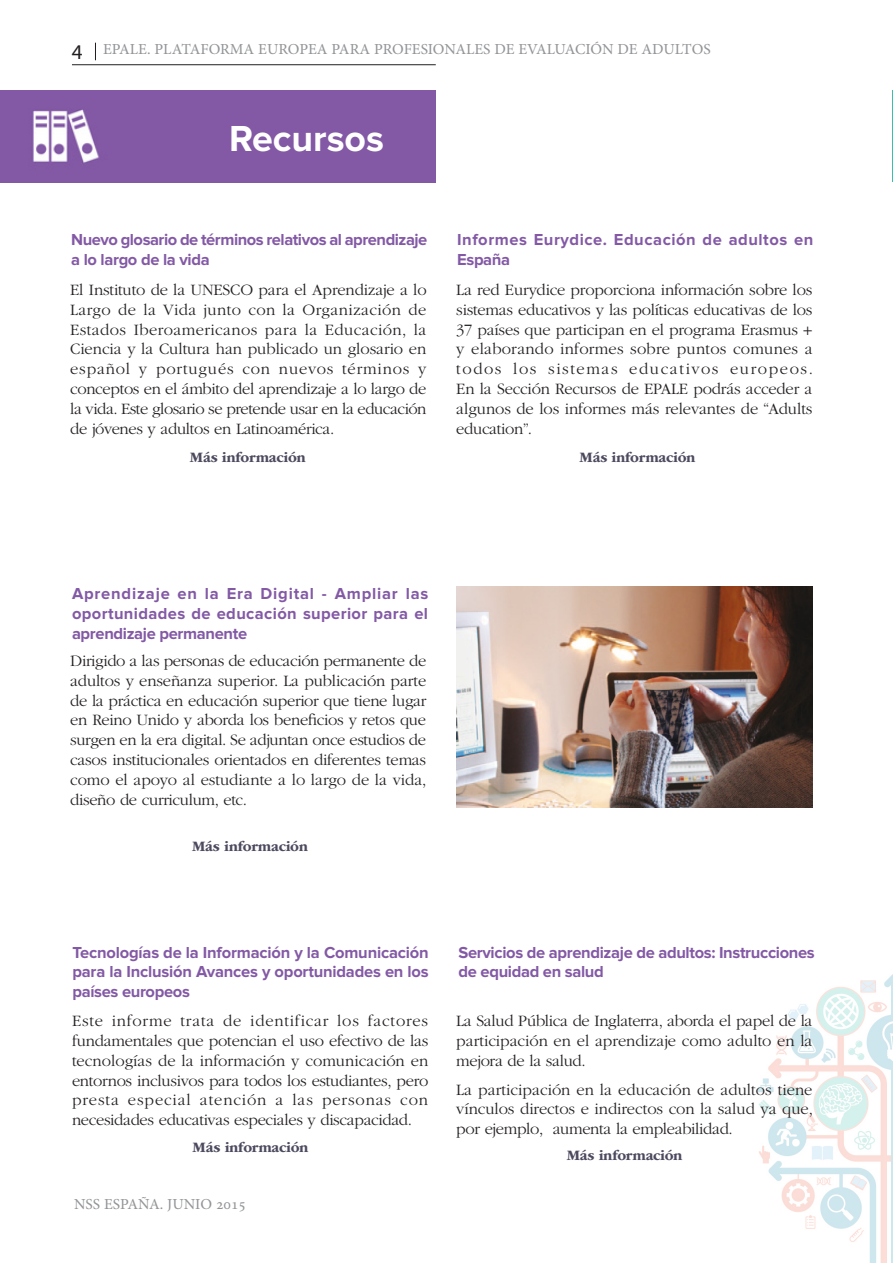
<style>
.page{position:relative;width:893px;height:1263px;background:#fff}
.page>*{position:absolute;margin:0;border:0;box-sizing:border-box;transform-origin:0 0}
.Titulo{font:700 37.5px "Proxima Nova";color:#fff}
.t1{font:21px "Myriad Pro";color:#231f20}
.EPALE___Texto_normal{font:300 16.5px/19.8px "ITC Garamond Std";letter-spacing:-.02em;color:#231f20;text-align:justify}
.Encabezado_Recursos{font:700 16.5px/19.8px "Proxima Nova";letter-spacing:-.02em;color:#8359a5}
.Encabezado_Recursos-2{font:700 16.5px/19.8px "Proxima Nova";letter-spacing:.035em;color:#8359a5}
.SM___Rubrica_del_tit{font:15px "Adobe Hebrew";color:#939598}
.EPALE___hipervinculo{font:700 15px "ITC Garamond Std";letter-spacing:-.02em;color:#4c4a5e}
</style>
<div class="page">
<svg style="left:95px;top:43px;width:1px;height:17px"></svg>
<hr style="left:72px;top:64px;width:364px;height:1px;background:#231f20">
<div style="left:0;top:90px;width:436px;height:92px;background:#8359a5"></div>
<img style="left:33px;top:109px;width:66px;height:54px">
<img style="left:758px;top:975px;width:135px;height:288px">
<img style="left:456px;top:586px;width:357px;height:221px">
<p class="t1" style="left:72px;top:39px;width:12px">4</p>
<p class="SM___Rubrica_del_tit" style="left:103px;top:40px;width:609px">EPALE. PLATAFORMA EUROPEA PARA PROFESIONALES DE EVALUACIÓN DE ADULTOS</p>
<p class="Titulo" style="left:229px;top:121px;width:156px">Recursos</p>
<p class="Encabezado_Recursos" style="left:71px;top:231px;width:358px">Nuevo glosario de términos relativos al aprendizaje a lo largo de la vida</p>
<p class="Encabezado_Recursos-2" style="left:457px;top:231px;width:358px">Informes Eurydice. Educación de adultos en<br>España</p>
<p class="EPALE___Texto_normal" style="left:70px;top:280px;width:358px">El Instituto de la UNESCO para el Aprendizaje a lo Largo de la Vida junto con la Organización de Estados Iberoamericanos para la Educación, la Ciencia y la Cultura han publicado un glosario en español y portugués con nuevos términos y conceptos en el ámbito del aprendizaje a lo largo de la vida. Este glosario se pretende usar en la educación de jóvenes y adultos en Latinoamérica.</p>
<p class="EPALE___Texto_normal" style="left:456px;top:280px;width:358px">La red Eurydice proporciona información sobre los sistemas educativos y las políticas educativas de los 37 países que participan en el programa Erasmus + y elaborando informes sobre puntos comunes a todos los sistemas educativos europeos.<br>En la Sección Recursos de EPALE podrás acceder a algunos de los informes más relevantes de “Adults education”.</p>
<p class="EPALE___hipervinculo" style="left:190px;top:449px;width:117px">Más información</p>
<p class="EPALE___hipervinculo" style="left:580px;top:449px;width:117px">Más información</p>
<p class="Encabezado_Recursos" style="left:72px;top:585px;width:358px;text-align:justify">Aprendizaje en la Era Digital - Ampliar las oportunidades de educación superior para el aprendizaje permanente</p>
<p class="EPALE___Texto_normal" style="left:70px;top:651px;width:358px">Dirigido a las personas de educación permanente de adultos y enseñanza superior. La publicación parte de la práctica en educación superior que tiene lugar en Reino Unido y aborda los beneficios y retos que surgen en la era digital. Se adjuntan once estudios de casos institucionales orientados en diferentes temas como el apoyo al estudiante a lo largo de la vida, diseño de curriculum, etc.</p>
<p class="EPALE___hipervinculo" style="left:192px;top:837px;width:117px">Más información</p>
<p class="Encabezado_Recursos" style="left:72px;top:943px;width:358px;text-align:justify">Tecnologías de la Información y la Comunicación para la Inclusión Avances y oportunidades en los países europeos</p>
<p class="EPALE___Texto_normal" style="left:72px;top:1011px;width:358px">Este informe trata de identificar los factores fundamentales que potencian el uso efectivo de las tecnologías de la información y comunicación en entornos inclusivos para todos los estudiantes, pero presta especial atención a las personas con necesidades educativas especiales y discapacidad.</p>
<p class="EPALE___hipervinculo" style="left:193px;top:1139px;width:117px">Más información</p>
<p class="SM___Rubrica_del_tit" style="left:74px;top:1195px;width:174px">NSS ESPAÑA. JUNIO 2015</p>
<p class="Encabezado_Recursos" style="left:459px;top:943px;width:358px">Servicios de aprendizaje de adultos: Instrucciones de equidad en salud</p>
<p class="EPALE___Texto_normal" style="left:456px;top:1011px;width:358px">La Salud Pública de Inglaterra, aborda el papel de la participación en el aprendizaje como adulto en la mejora de la salud.</p>
<p class="EPALE___Texto_normal" style="left:456px;top:1080px;width:358px">La participación en la educación de adultos tiene vínculos directos e indirectos con la salud ya que, por ejemplo, aumenta la empleabilidad.</p>
<p class="EPALE___hipervinculo" style="left:567px;top:1147px;width:117px">Más información</p>
</div>
